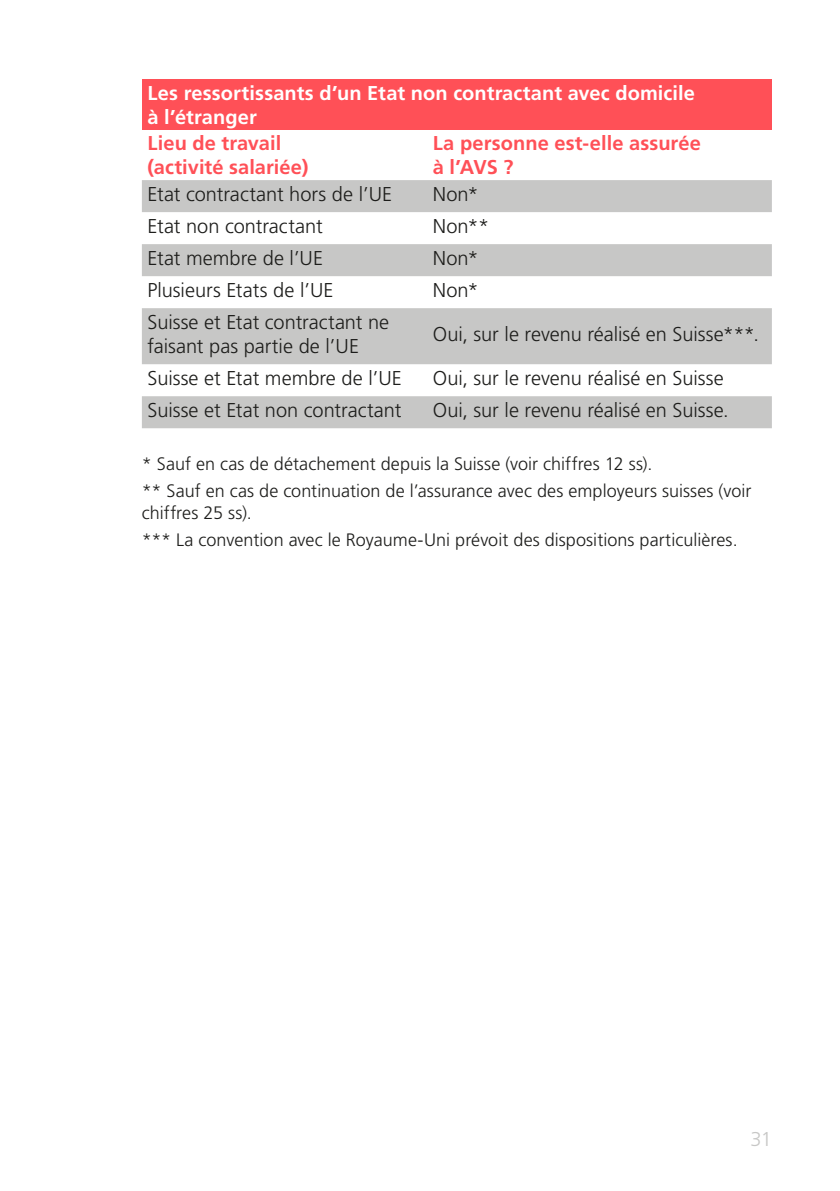
<style>
.page{position:relative;width:840px;height:1191px;background:#fff}
.page>*{position:absolute;margin:0;border:0;box-sizing:border-box;transform-origin:0 0}
.Grundtext{font:300 20px/24px "Frutiger LT Std";color:#1d1d1b}
.Grundtext-2{font:700 20px/24px "Frutiger LT Std";letter-spacing:.005em;color:#ff5057}
.Tabellen_Text_Weiss{font:700 20px/24px "Frutiger LT Std";letter-spacing:.005em;color:#fff}
.t1{font:300 20px "Frutiger LT Std";color:#c7c7c6}
.Text_vor_Aufzählung{font:300 18px/21.6px "Frutiger LT Std";letter-spacing:.005em;color:#1d1d1b}
</style>
<div class="page">
<div style="left:142px;top:79px;width:629px;height:51px;background:#ff5057"></div>
<svg style="left:142px;top:180px;width:629px;height:248px;fill:#c7c7c6"></svg>
<p class="Tabellen_Text_Weiss" style="left:147px;top:81px;width:548px">Les ressortissants d’un Etat non contractant avec domicile à l’étranger</p>
<p class="Grundtext-2" style="left:147px;top:131px;width:162px">Lieu de travail (activité salariée)</p>
<p class="Grundtext-2" style="left:432px;top:131px;width:270px">La personne est-elle assurée à l’AVS ?</p>
<p class="Grundtext" style="left:147px;top:182px;width:246px">Etat contractant hors de l’UE</p>
<p class="Grundtext" style="left:432px;top:182px;width:47px">Non*</p>
<p class="Grundtext" style="left:147px;top:214px;width:176px">Etat non contractant</p>
<p class="Grundtext" style="left:432px;top:214px;width:58px">Non**</p>
<p class="Grundtext" style="left:147px;top:246px;width:177px">Etat membre de l’UE</p>
<p class="Grundtext" style="left:432px;top:246px;width:47px">Non*</p>
<p class="Grundtext" style="left:147px;top:278px;width:187px">Plusieurs Etats de l’UE</p>
<p class="Grundtext" style="left:432px;top:278px;width:47px">Non*</p>
<p class="Grundtext" style="left:147px;top:310px;width:243px">Suisse et Etat contractant ne faisant pas partie de l’UE</p>
<p class="Grundtext" style="left:432px;top:322px;width:327px">Oui, sur le revenu réalisé en Suisse***.</p>
<p class="Grundtext" style="left:147px;top:366px;width:256px">Suisse et Etat membre de l’UE</p>
<p class="Grundtext" style="left:432px;top:366px;width:292px">Oui, sur le revenu réalisé en Suisse</p>
<p class="Grundtext" style="left:147px;top:398px;width:255px">Suisse et Etat non contractant</p>
<p class="Grundtext" style="left:432px;top:398px;width:297px">Oui, sur le revenu réalisé en Suisse.</p>
<p class="Text_vor_Aufzählung" style="left:142px;top:453px;width:511px">* Sauf en cas de détachement depuis la Suisse (voir chiffres 12 ss).</p>
<p class="Text_vor_Aufzählung" style="left:142px;top:480px;width:610px">** Sauf en cas de continuation de l’assurance avec des employeurs suisses (voir chiffres 25 ss).</p>
<p class="Text_vor_Aufzählung" style="left:142px;top:529px;width:597px">*** La convention avec le Royaume-Uni prévoit des dispositions particulières.</p>
<p class="t1" style="left:750px;top:1127px;width:23px">31</p>
</div>
